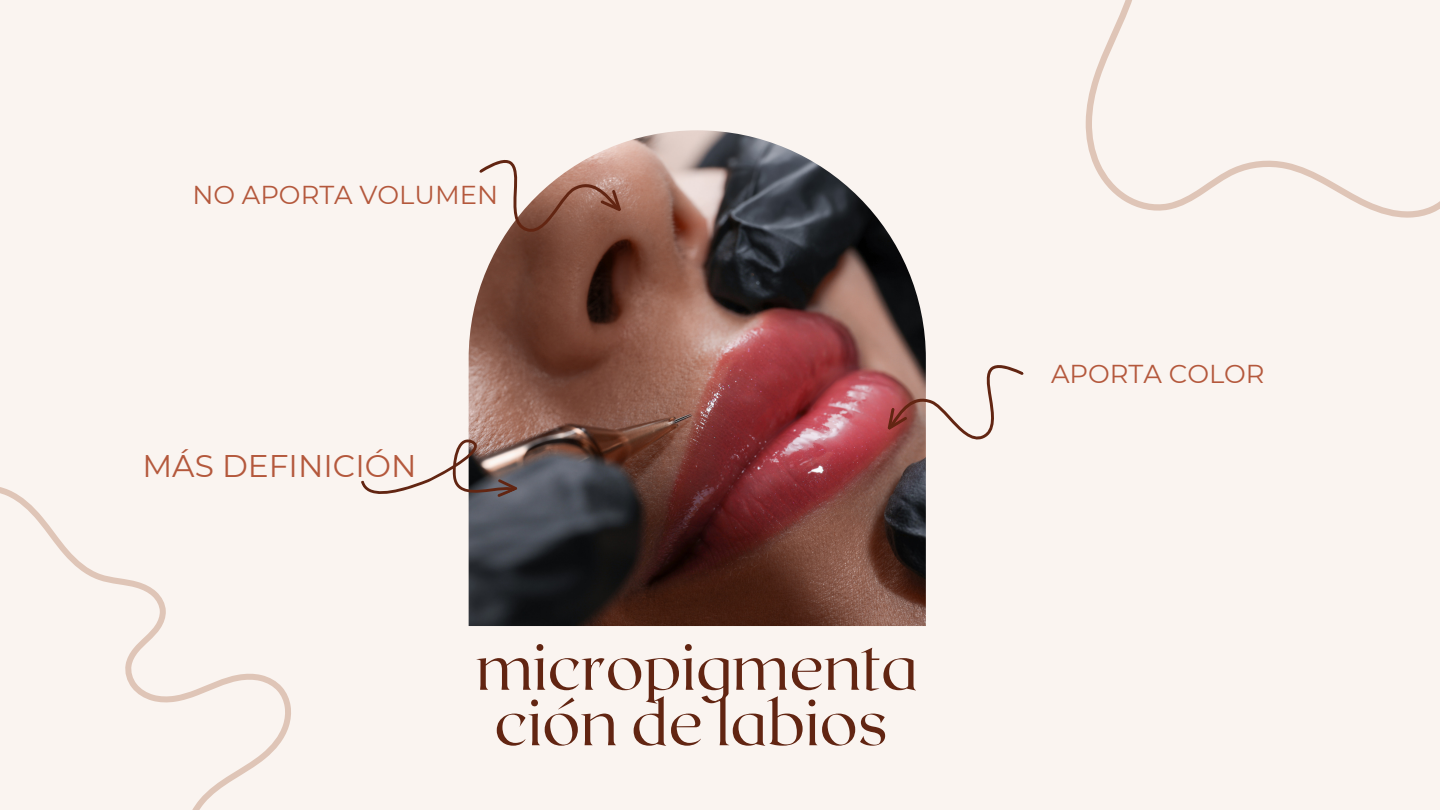
<style>
.page{position:relative;width:1440px;height:810px;background:#faf4f0}
.page>*{position:absolute;margin:0;border:0;box-sizing:border-box;transform-origin:0 0}
.t1{font:300 64.5px/55.5px "Roxborough CF";color:#622512}
.t2{font:31.3px "Montserrat";color:#b4583c}
.t3{font:25.9px "Montserrat";color:#b4583c}
</style>
<div class="page">
<img style="left:469px;top:130px;width:457px;height:496px">
<svg style="left:469px;top:130px;width:159px;height:141px"></svg>
<svg style="left:879px;top:327px;width:145px;height:156px"></svg>
<svg style="left:361px;top:422px;width:157px;height:127px"></svg>
<svg style="left:0;top:487px;width:291px;height:323px"></svg>
<svg style="left:1085px;top:0;width:355px;height:218px"></svg>
<p class="t3" style="left:192px;top:178px;width:307px">NO APORTA VOLUMEN</p>
<p class="t2" style="left:142px;top:447px;width:276px">MÁS DEFINICIÓN</p>
<p class="t1" style="left:476px;top:636px;width:444px">micropigmenta ción de labios</p>
<p class="t3" style="left:1051px;top:358px;width:215px">APORTA COLOR</p>
</div>
